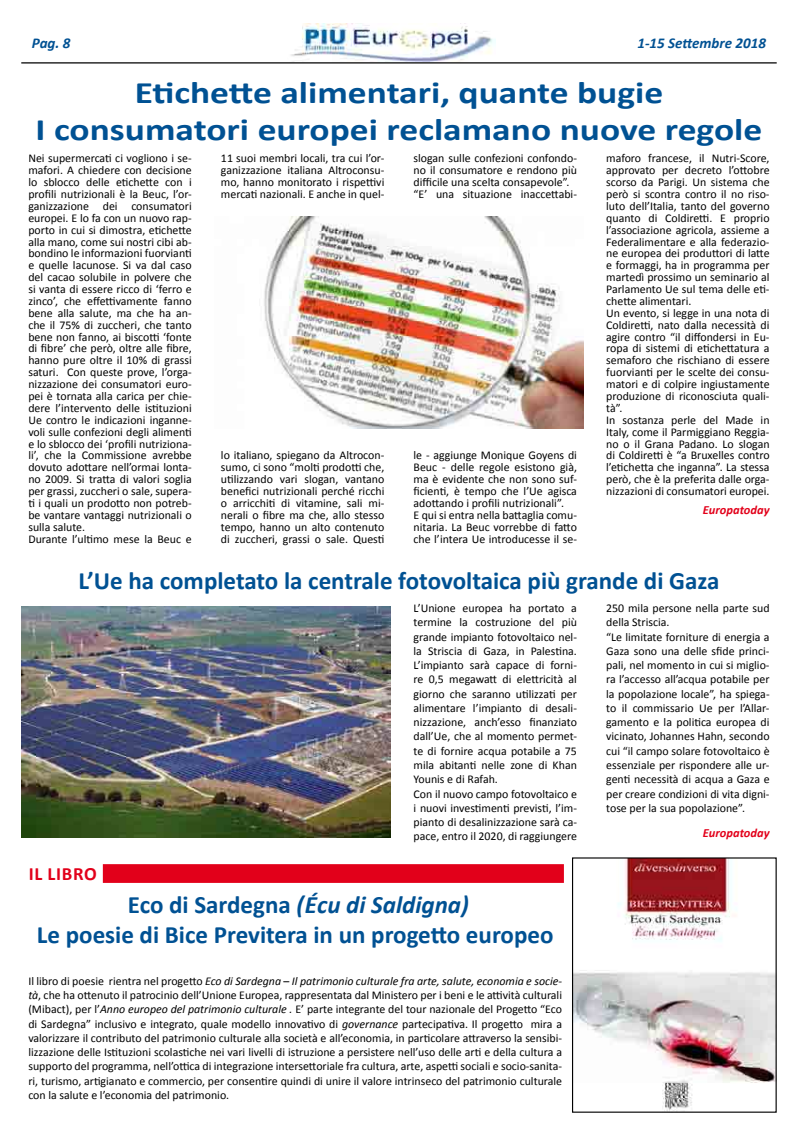
<style>
.page{position:relative;width:798px;height:1134px;background:#fff}
.page>*{position:absolute;margin:0;border:0;box-sizing:border-box;transform-origin:0 0}
.t1{font:700 31.25px/37.5px "Calibri";color:#005193;text-align:center;scale:1.2 1}
.t2{font:700 25px/30px "Calibri";color:#005193;text-align:center}
.t3{font:700 18.75px "Calibri";color:#e2001a}
.t4{font:italic 700 15px "Calibri";color:#005193}
.t5{font:italic 700 12.5px "Calibri";color:#e2001a}
.t6{font:11.88px/11.9px "Calibri";color:#000}
.s1{font-style:italic}
</style>
<div class="page">
<img style="left:291px;top:24px;width:204px;height:38px">
<hr style="left:21px;top:62px;width:755px;height:2px;background:#000">
<img style="left:264px;top:216px;width:319px;height:213px">
<img style="left:21px;top:607px;width:369px;height:230px">
<img style="left:573px;top:859px;width:201px;height:252px">
<div style="left:103px;top:864px;width:460px;height:19px;background:#e2001a"></div>
<p class="t4" style="left:32px;top:33px;width:40px">Pag. 8</p>
<p class="t4" style="left:637px;top:33px;width:130px">1-15 Settembre 2018</p>
<h1 class="t1" style="left:36px;top:73px;width:607px">Etichette alimentari, quante bugie<br>I consumatori europei reclamano nuove regole</h1>
<p class="t6" style="left:28px;top:153px;width:165px">Nei supermercati ci vogliono i se&shy;mafori. A chiedere con decisione lo sblocco delle etichette con i profili nutrizionali è la Beuc, l’or&shy;ganizzazione dei consumatori europei. E lo fa con un nuovo rap&shy;porto in cui si dimostra, etichette alla mano, come sui nostri cibi ab&shy;bondino le informazioni fuorvianti e quelle lacunose. Si va dal caso del cacao solubile in polvere che si vanta di essere ricco di ‘ferro e zinco’, che effettivamente fanno bene alla salute, ma che ha an&shy;che il 75% di zuccheri, che tanto bene non fanno, ai biscotti ‘fonte di fibre’ che però, oltre alle fibre, hanno pure oltre il 10% di grassi saturi. Con queste prove, l’orga&shy;nizzazione dei consumatori euro&shy;pei è tornata alla carica per chie&shy;dere l’intervento delle istituzioni Ue contro le indicazioni inganne&shy;voli sulle confezioni degli alimenti e lo sblocco dei ‘profili nutriziona&shy;li’, che la Commissione avrebbe dovuto adottare nell’ormai lonta&shy;no 2009. Si tratta di valori soglia per grassi, zuccheri o sale, supera&shy;ti i quali un prodotto non potreb&shy;be vantare vantaggi nutrizionali o sulla salute.<br>Durante l’ultimo mese la Beuc e</p>
<p class="t6" style="left:221px;top:153px;width:165px;text-align:justify">11 suoi membri locali, tra cui l’or&shy;ganizzazione italiana Altroconsu&shy;mo, hanno monitorato i rispettivi mercati nazionali. E anche in quel-</p>
<p class="t6" style="left:221px;top:449px;width:165px;text-align:justify">lo italiano, spiegano da Altrocon&shy;sumo, ci sono “molti prodotti che, utilizzando vari slogan, vantano benefici nutrizionali perché ricchi o arricchiti di vitamine, sali mi&shy;nerali o fibre ma che, allo stesso tempo, hanno un alto contenuto di zuccheri, grassi o sale. Questi</p>
<p class="t6" style="left:413px;top:153px;width:165px">slogan sulle confezioni confondo&shy;no il consumatore e rendono più difficile una scelta consapevole”. “E’ una situazione inaccettabi-</p>
<p class="t6" style="left:413px;top:449px;width:165px">le - aggiunge Monique Goyens di Beuc - delle regole esistono già, ma è evidente che non sono suf&shy;ficienti, è tempo che l’Ue agisca adottando i profili nutrizionali”.<br>E qui si entra nella battaglia comu&shy;nitaria. La Beuc vorrebbe di fatto che l’intera Ue introducesse il se-</p>
<p class="t6" style="left:606px;top:153px;width:165px">maforo francese, il Nutri-Score, approvato per decreto l’ottobre scorso da Parigi. Un sistema che però si scontra contro il no riso&shy;luto dell’Italia, tanto del governo quanto di Coldiretti. E proprio l’associazione agricola, assieme a<br>Federalimentare e alla federazio&shy;ne europea dei produttori di latte e formaggi, ha in programma per martedì prossimo un seminario al<br>Parlamento Ue sul tema delle eti&shy;chette alimentari.<br>Un evento, si legge in una nota di<br>Coldiretti, nato dalla necessità di agire contro “il diffondersi in Eu&shy;ropa di sistemi di etichettatura a semaforo che rischiano di essere fuorvianti per le scelte dei consu&shy;matori e di colpire ingiustamente produzione di riconosciuta quali&shy;tà”.<br>In sostanza perle del Made in<br>Italy, come il Parmiggiano Reggia&shy;no o il Grana Padano. Lo slogan di Coldiretti è “a Bruxelles contro l’etichetta che inganna”. La stessa però, che è la preferita dalle orga&shy;nizzazioni di consumatori europei.</p>
<p class="t5" style="left:702px;top:502px;width:68px">Europatoday</p>
<h2 class="t2" style="left:79px;top:565px;width:642px">L’Ue ha completato la centrale fotovoltaica più grande di Gaza</h2>
<p class="t6" style="left:413px;top:601px;width:165px;line-height:14.2px">L’Unione europea ha portato a termine la costruzione del più grande impianto fotovoltaico nel&shy;la Striscia di Gaza, in Palestina.<br>L’impianto sarà capace di forni&shy;re 0,5 megawatt di elettricità al giorno che saranno utilizzati per alimentare l’impianto di desali&shy;nizzazione, anch’esso finanziato dall’Ue, che al momento permet&shy;te di fornire acqua potabile a 75 mila abitanti nelle zone di Khan<br>Younis e di Rafah.<br>Con il nuovo campo fotovoltaico e i nuovi investimenti previsti, l’im&shy;pianto di desalinizzazione sarà ca&shy;pace, entro il 2020, di raggiungere</p>
<p class="t6" style="left:606px;top:601px;width:165px;line-height:14.2px">250 mila persone nella parte sud della Striscia.<br>“Le limitate forniture di energia a<br>Gaza sono una delle sfide princi&shy;pali, nel momento in cui si miglio&shy;ra l’accesso all’acqua potabile per la popolazione locale”, ha spiega&shy;to il commissario Ue per l’Allar&shy;gamento e la politica europea di vicinato, Johannes Hahn, secondo cui “il campo solare fotovoltaico è essenziale per rispondere alle ur&shy;genti necessità di acqua a Gaza e per creare condizioni di vita digni&shy;tose per la sua popolazione”.</p>
<p class="t5" style="left:702px;top:825px;width:68px">Europatoday</p>
<h3 class="t3" style="left:29px;top:862px;width:30px">Il libro</h3>
<h2 class="t2" style="left:37px;top:890px;width:518px">Eco di Sardegna <span class="s1">(Écu di Saldigna)<br></span>Le poesie di Bice Previtera in un progetto europeo</h2>
<p class="t6" style="left:28px;top:974px;width:535px;line-height:14.2px;text-align:justify">Il libro di poesie rientra nel progetto <span class="s1">Eco di Sardegna</span> – <span class="s1">Il patrimonio culturale fra arte, salute, economia e socie&shy;tà</span>, che ha ottenuto il patrocinio dell’Unione Europea, rappresentata dal Ministero per i beni e le attività culturali (Mibact), per l’<span class="s1">Anno europeo del patrimonio culturale .</span> E’ parte integrante del tour nazionale del Progetto “Eco di Sardegna” inclusivo e integrato, quale modello innovativo di <span class="s1">governance</span> partecipativa. Il progetto mira a valorizzare il contributo del patrimonio culturale alla società e all’economia, in particolare attraverso la sensibi&shy;lizzazione delle Istituzioni scolastiche nei vari livelli di istruzione a persistere nell’uso delle arti e della cultura a supporto del programma, nell’ottica di integrazione intersettoriale fra cultura, arte, aspetti sociali e socio-sanita&shy;ri, turismo, artigianato e commercio, per consentire quindi di unire il valore intrinseco del patrimonio culturale con la salute e l’economia del patrimonio.</p>
</div>
